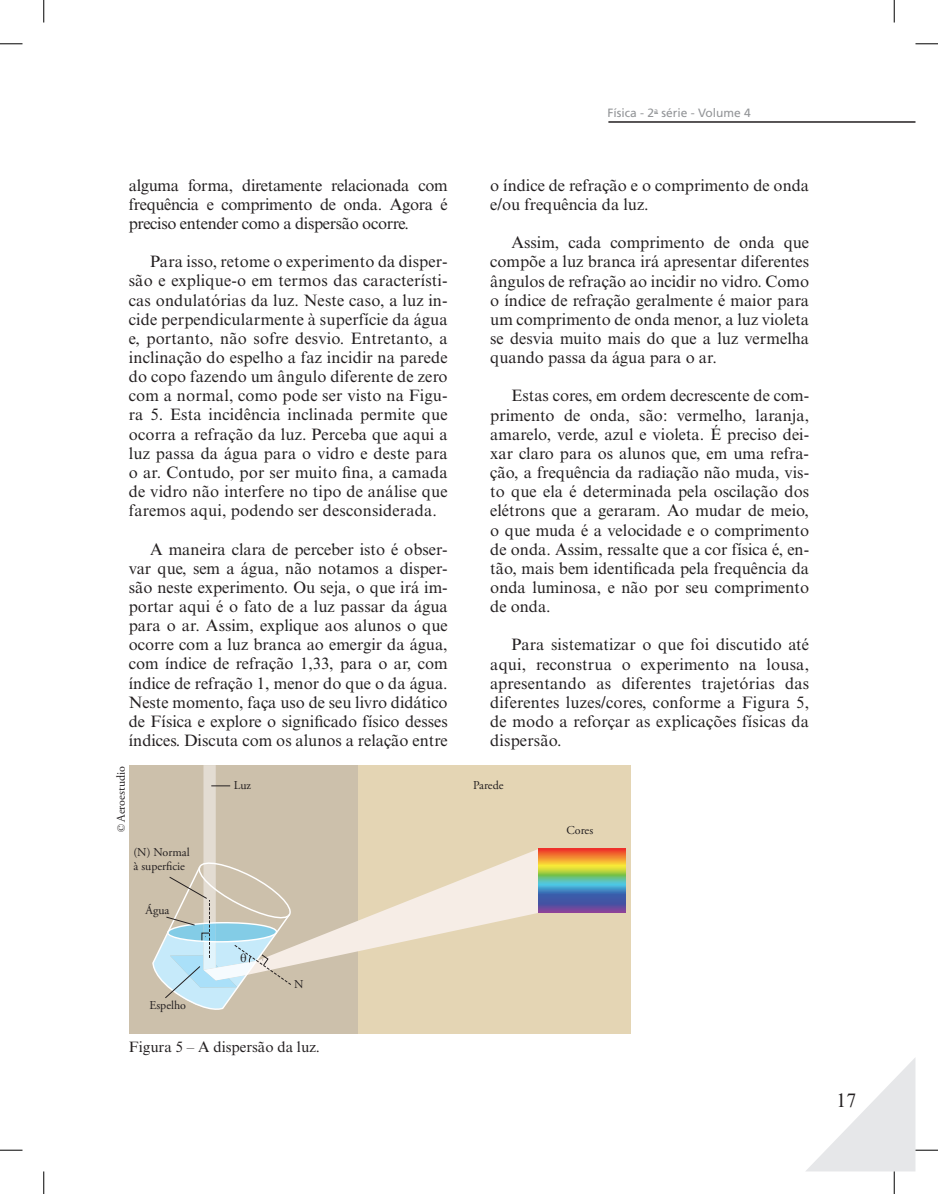
<style>
.page{position:relative;width:938px;height:1194px;background:#fff}
.page>*{position:absolute;margin:0;border:0;box-sizing:border-box;transform-origin:0 0}
.t1{font:19.5px "Times New Roman MT Std";color:#231f20}
.t2{font:16.5px/19.2px "Times New Roman MT Std";color:#231f20;text-align:justify}
.t3{font:15px "Times New Roman MT Std";color:#231f20}
.t4{font:12px/14.4px "Adobe Garamond Pro";color:#231f20}
.t5{font:12px "Frutiger LT Std";color:#939598}
.t6{font:12px "Times";color:#231f20}
.s1{font-family:"Times New Roman MT Std";font-size:10.5px}
</style>
<div class="page">
<hr style="left:608px;top:121px;width:307px;height:2px;background:#231f20">
<div style="left:355px;top:764px;width:275px;height:268px;background:#e4d5b4"></div>
<div style="left:129px;top:764px;width:228px;height:268px;background:#ccc0ab"></div>
<svg style="left:539px;top:848px;width:86px;height:64px;background:#8e8e79"></svg>
<svg style="left:151px;top:764px;width:388px;height:249px"></svg>
<svg style="left:0;top:44px;width:22px;height:1px"></svg>
<svg style="left:915px;top:44px;width:23px;height:1px"></svg>
<svg style="left:0;top:1149px;width:22px;height:1px"></svg>
<svg style="left:44px;top:0;width:1px;height:22px"></svg>
<svg style="left:44px;top:1171px;width:1px;height:22px"></svg>
<svg style="left:894px;top:0;width:1px;height:22px"></svg>
<svg style="left:806px;top:1058px;width:132px;height:135px"></svg>
<p class="t2" style="left:129px;top:175px;width:320px">alguma forma, diretamente relacionada com frequência e comprimento de onda. Agora é preciso entender como a dispersão ocorre.</p>
<p class="t2" style="left:129px;top:252px;width:320px;text-indent:21px">Para isso, retome o experimento da disper&shy;são e explique-o em termos das característi&shy;cas ondulatórias da luz. Neste caso, a luz in&shy;cide perpendicularmente à superfície da água e, portanto, não sofre desvio. Entretanto, a inclinação do espelho a faz incidir na parede do copo fazendo um ângulo diferente de zero com a normal, como pode ser visto na Figu&shy;ra 5. Esta incidência inclinada permite que ocorra a refração da luz. Perceba que aqui a luz passa da água para o vidro e deste para o ar. Contudo, por ser muito fina, a camada de vidro não interfere no tipo de análise que faremos aqui, podendo ser desconsiderada.</p>
<p class="t2" style="left:129px;top:539px;width:320px;text-indent:21px">A maneira clara de perceber isto é obser&shy;var que, sem a água, não notamos a disper&shy;são neste experimento. Ou seja, o que irá im&shy;portar aqui é o fato de a luz passar da água para o ar. Assim, explique aos alunos o que ocorre com a luz branca ao emergir da água, com índice de refração 1,33, para o ar, com índice de refração 1, menor do que o da água.<br>Neste momento, faça uso de seu livro didático de Física e explore o significado físico desses índices. Discuta com os alunos a relação entre</p>
<p class="t5" style="left:608px;top:105px;width:145px">Física - 2<sup>a</sup> série - Volume 4</p>
<p class="t2" style="left:490px;top:175px;width:320px">o índice de refração e o comprimento de onda e/ou frequência da luz.</p>
<p class="t2" style="left:490px;top:233px;width:320px;text-indent:21px">Assim, cada comprimento de onda que compõe a luz branca irá apresentar diferentes ângulos de refração ao incidir no vidro. Como o índice de refração geralmente é maior para um comprimento de onda menor, a luz violeta se desvia muito mais do que a luz vermelha quando passa da água para o ar.</p>
<p class="t2" style="left:490px;top:386px;width:320px;text-indent:21px">Estas cores, em ordem decrescente de com&shy;primento de onda, são: vermelho, laranja, amarelo, verde, azul e violeta. É preciso dei&shy;xar claro para os alunos que, em uma refra&shy;ção, a frequência da radiação não muda, vis&shy;to que ela é determinada pela oscilação dos elétrons que a geraram. Ao mudar de meio, o que muda é a velocidade e o comprimento de onda. Assim, ressalte que a cor física é, en&shy;tão, mais bem identificada pela frequência da onda luminosa, e não por seu comprimento de onda.</p>
<p class="t2" style="left:490px;top:635px;width:320px;text-indent:21px">Para sistematizar o que foi discutido até aqui, reconstrua o experimento na lousa, apresentando as diferentes trajetórias das diferentes luzes/cores, conforme a Figura 5, de modo a reforçar as explicações físicas da dispersão.</p>
<p class="t4" style="left:114px;top:832px;width:67px;rotate:-90deg"><span class="s1">©</span> Aeroestudio</p>
<p class="t4" style="left:133px;top:845px;width:58px">(n) normal à superficie</p>
<p class="t4" style="left:146px;top:903px;width:25px">Água</p>
<p class="t4" style="left:149px;top:998px;width:38px">espelho</p>
<p class="t4" style="left:234px;top:778px;width:19px">luz</p>
<p class="t4" style="left:473px;top:778px;width:32px">Parede</p>
<p class="t6" style="left:240px;top:946px;width:8px">θ</p>
<p class="t4" style="left:294px;top:977px;width:11px">n</p>
<p class="t3" style="left:129px;top:1038px;width:193px">Figura 5 – A dispersão da luz.</p>
<p class="t4" style="left:567px;top:823px;width:28px">cores</p>
<p class="t1" style="left:837px;top:1088px;width:21px">17</p>
</div>
